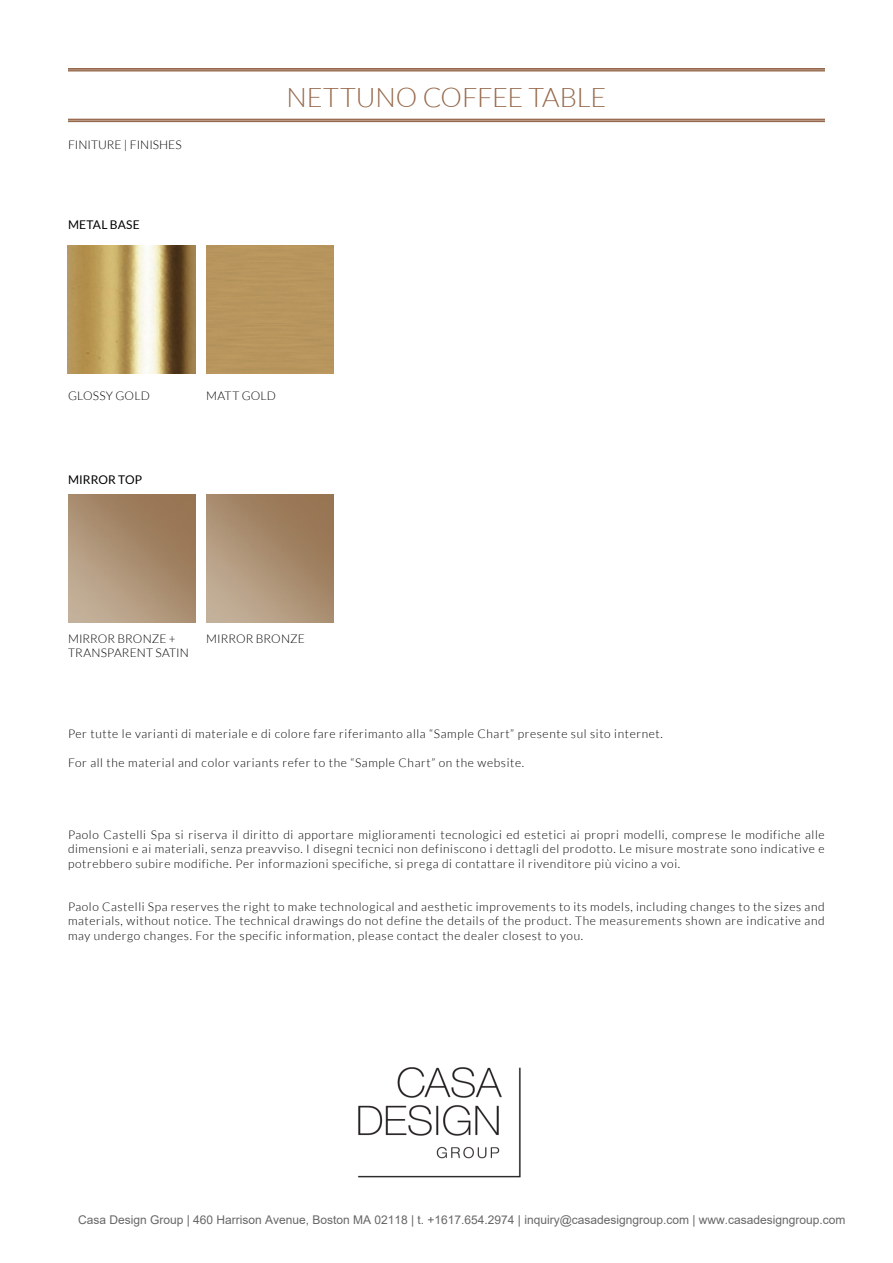
<style>
.page{position:relative;width:893px;height:1263px;background:#fff}
.page>*{position:absolute;margin:0;border:0;box-sizing:border-box;transform-origin:0 0}
.t1{font:300 27px "Lato";letter-spacing:-.005em;color:#96694c}
.t2{font:300 12px/14.4px "Lato";letter-spacing:.05em;color:#000;text-align:justify}
.t3{font:12px "Arial";color:#666}
.t4{font:300 12px/14.4px "Lato";letter-spacing:.01em;color:#000}
.t5{font:12px "Lato";letter-spacing:.01em;color:#000}
.t6{font:300 12px "Lato";letter-spacing:.02em;color:#000}
.t7{font:300 12px "Lato";color:#000}
.t8{font:300 12px "Lato";letter-spacing:.005em;color:#000}
</style>
<div class="page">
<img style="left:68px;top:246px;width:128px;height:127px">
<hr style="left:68px;top:68px;width:757px;height:2px;background:#96694c">
<hr style="left:68px;top:71px;width:757px;height:1px;background:#96694c">
<hr style="left:68px;top:121px;width:757px;height:1px;background:#96694c">
<hr style="left:68px;top:119px;width:757px;height:1px;background:#96694c">
<div style="left:206px;top:246px;width:128px;height:127px;background:#b8955d"></div>
<img style="left:68px;top:495px;width:128px;height:127px">
<img style="left:206px;top:495px;width:128px;height:127px">
<img style="left:358px;top:1067px;width:163px;height:111px">
<p class="t7" style="left:68px;top:139px;width:115px">FINITURE | FINISHES</p>
<p class="t5" style="left:68px;top:218px;width:73px">METAL BASE</p>
<h1 class="t1" style="left:287px;top:82px;width:321px">NETTUNO COFFEE TABLE</h1>
<p class="t6" style="left:68px;top:389px;width:83px">GLOSSY GOLD</p>
<p class="t5" style="left:68px;top:472px;width:76px">MIRROR TOP</p>
<p class="t6" style="left:206px;top:389px;width:71px">MATT GOLD</p>
<p class="t4" style="left:68px;top:631px;width:122px">MIRROR BRONZE +<br>TRANSPARENT SATIN</p>
<p class="t8" style="left:206px;top:632px;width:100px">MIRROR BRONZE</p>
<p class="t2" style="left:68px;top:727px;width:596px">Per tutte le varianti di materiale e di colore fare riferimanto alla “Sample Chart” presente sul sito internet.</p>
<p class="t2" style="left:68px;top:756px;width:458px">For all the material and color variants refer to the “Sample Chart” on the website.</p>
<p class="t2" style="left:68px;top:827px;width:758px">Paolo Castelli Spa si riserva il diritto di apportare miglioramenti tecnologici ed estetici ai propri modelli, comprese le modifiche alle dimensioni e ai materiali, senza preavviso. I disegni tecnici non definiscono i dettagli del prodotto. Le misure mostrate sono indicative e potrebbero subire modifiche. Per informazioni specifiche, si prega di contattare il rivenditore più vicino a voi.</p>
<p class="t2" style="left:68px;top:899px;width:758px">Paolo Castelli Spa reserves the right to make technological and aesthetic improvements to its models, including changes to the sizes and materials, without notice. The technical drawings do not define the details of the product. The measurements shown are indicative and may undergo changes. For the specific information, please contact the dealer closest to you.</p>
<p class="t3" style="left:78px;top:1214px;width:769px">Casa Design Group | 460 Harrison Avenue, Boston MA 02118 | t. +1617.654.2974 | inquiry@casadesigngroup.com | www.casadesigngroup.com</p>
</div>
